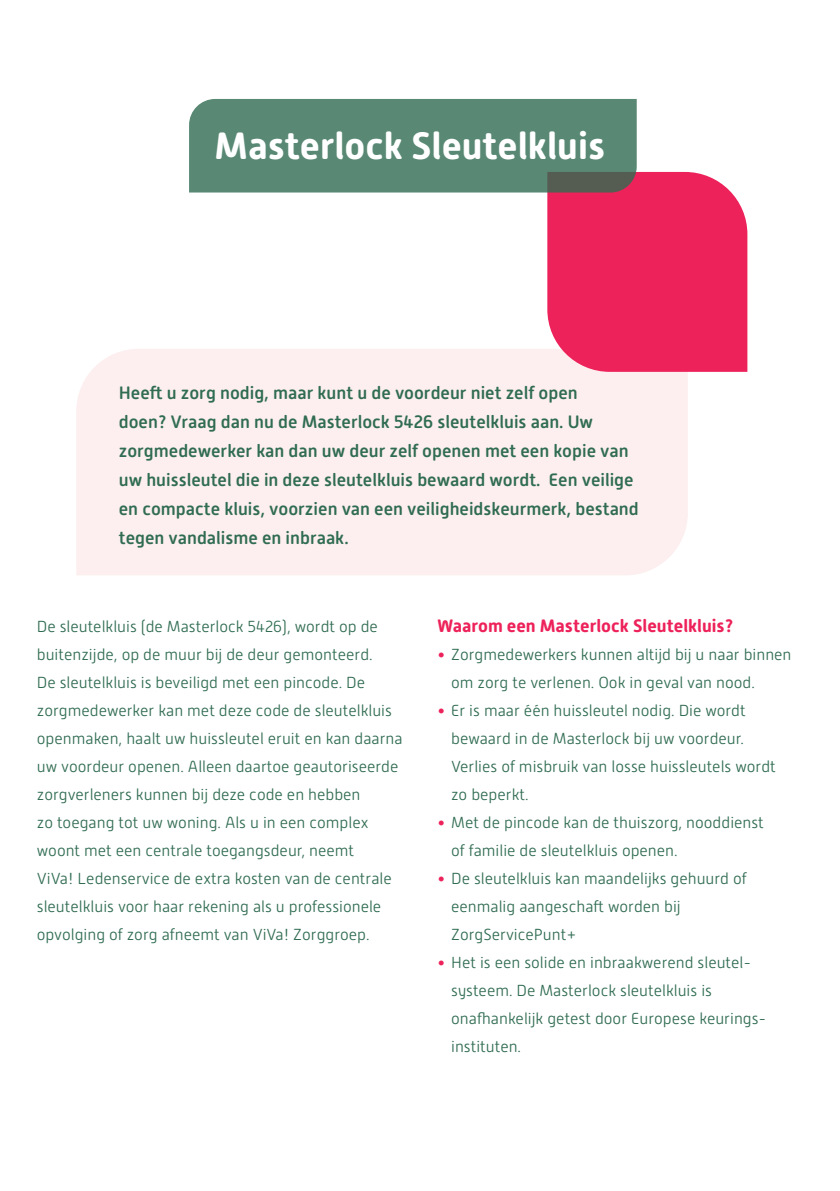
<style>
.page{position:relative;width:840px;height:1191px;background:#fff}
.page>*{position:absolute;margin:0;border:0;box-sizing:border-box;transform-origin:0 0}
.t1{font:700 38px "Alwyn New Rounded";color:#fff}
.t2{font:500 18px/29px "Alwyn New Rounded";color:#306c52}
.Body_tussenkop_9pt{font:700 18px "Alwyn New Rounded";color:#ed225a}
.Body_light_8pg{font:300 16px/28px "Alwyn New Rounded";color:#306c52}
.Body_inspring_2_5mm{font:300 16px/28px "Alwyn New Rounded";color:#306c52}
.s1{color:#ed225a}
</style>
<div class="page">
<div style="left:76px;top:349px;width:611px;height:226px;background:#fdefef"></div>
<div style="left:547px;top:172px;width:200px;height:200px;background:#ed225a"></div>
<div style="left:189px;top:99px;width:447px;height:93px;background:#598974"></div>
<p class="t1" style="left:214px;top:124px;width:392px">Masterlock Sleutelkluis</p>
<p class="t2" style="left:119px;top:379px;width:521px">Heeft u zorg nodig, maar kunt u de voordeur niet zelf open<br>doen? Vraag dan nu de Masterlock 5426 sleutelkluis aan. Uw zorgmedewerker kan dan uw deur zelf openen met een kopie van uw huissleutel die in deze sleutelkluis bewaard wordt. Een veilige en compacte kluis, voorzien van een veiligheidskeurmerk, bestand tegen vandalisme en inbraak.</p>
<p class="Body_light_8pg" style="left:37px;top:613px;width:367px">De sleutelkluis (de Masterlock 5426), wordt op de buitenzijde, op de muur bij de deur gemonteerd.<br>De sleutelkluis is beveiligd met een pincode. De zorgmedewerker kan met deze code de sleutelkluis openmaken, haalt uw huissleutel eruit en kan daarna uw voordeur openen. Alleen daartoe geautoriseerde zorgverleners kunnen bij deze code en hebben<br>zo toegang tot uw woning. Als u in een complex woont met een centrale toegangsdeur, neemt<br>ViVa! Ledenservice de extra kosten van de centrale sleutelkluis voor haar rekening als u professionele opvolging of zorg afneemt van ViVa! Zorggroep.</p>
<p class="Body_tussenkop_9pt" style="left:437px;top:615px;width:298px">Waarom een Masterlock Sleutelkluis?</p>
<p class="Body_inspring_2_5mm" style="left:451px;top:641px;width:341px;text-indent:-14px"><span class="s1">•</span> Zorgmedewerkers kunnen altijd bij u naar binnen om zorg te verlenen. Ook in geval van nood.</p>
<p class="Body_inspring_2_5mm" style="left:437px;top:697px;width:310px;text-align:right"><span class="s1">•</span> Er is maar één huissleutel nodig. Die wordt bewaard in de Masterlock bij uw voordeur.</p>
<p class="Body_inspring_2_5mm" style="left:451px;top:753px;width:326px">Verlies of misbruik van losse huissleutels wordt zo beperkt.</p>
<p class="Body_inspring_2_5mm" style="left:451px;top:809px;width:314px;text-indent:-14px"><span class="s1">•</span> Met de pincode kan de thuiszorg, nooddienst of familie de sleutelkluis openen.</p>
<p class="Body_inspring_2_5mm" style="left:451px;top:865px;width:297px;text-indent:-14px"><span class="s1">•</span> De sleutelkluis kan maandelijks gehuurd of eenmalig aangeschaft worden bij<br>ZorgServicePunt+</p>
<p class="Body_inspring_2_5mm" style="left:451px;top:949px;width:301px;text-indent:-14px"><span class="s1">•</span> Het is een solide en inbraakwerend sleutel&shy;systeem. De Masterlock sleutelkluis is</p>
<p class="Body_inspring_2_5mm" style="left:451px;top:1005px;width:316px">onafhankelijk getest door Europese keurings&shy;instituten.</p>
</div>
